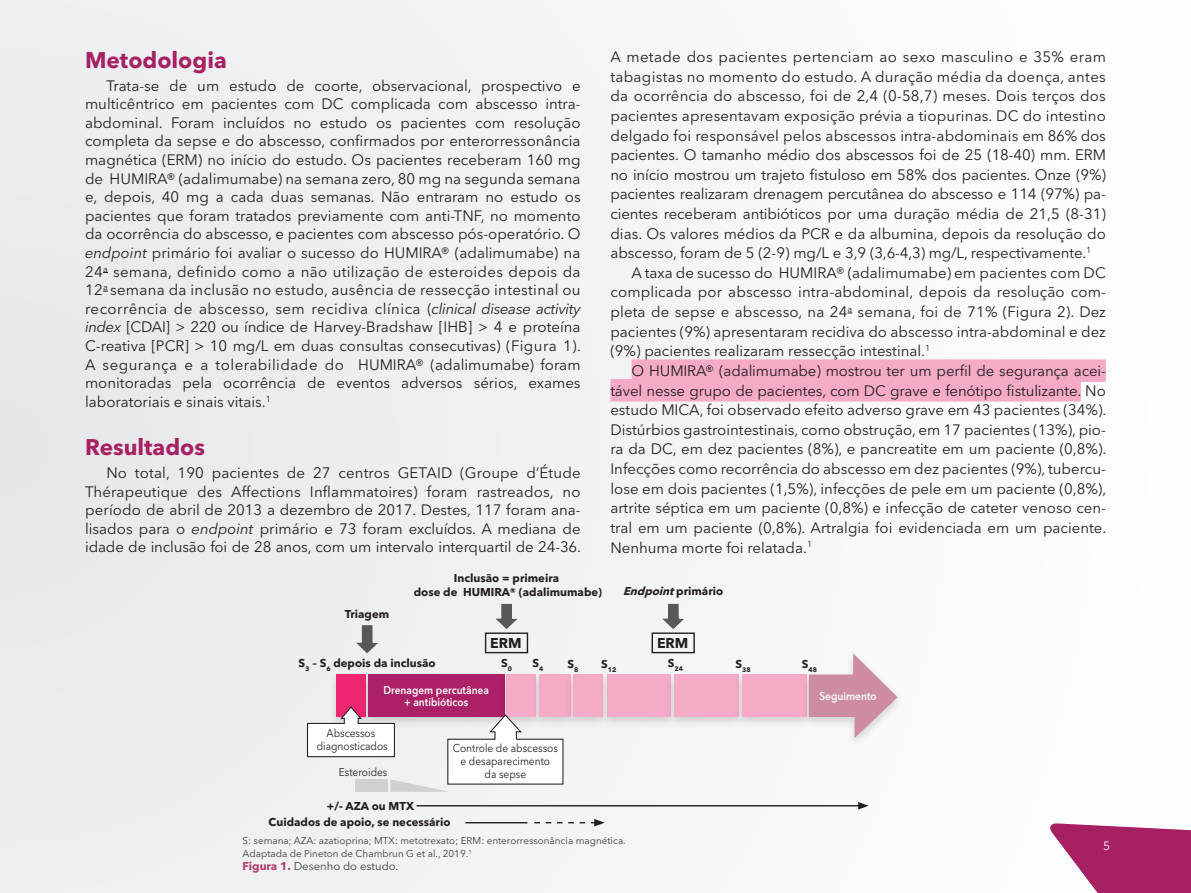
<style>
.page{position:relative;width:1191px;height:893px;background:#fff}
.page>*{position:absolute;margin:0;border:0;box-sizing:border-box;transform-origin:0 0}
.t1{font:700 22.5px "Avenir Next LT Pro";color:#a72064}
.t2{font:15px/18.6px "Avenir Next LT Pro";color:#231f20;text-align:justify}
.t3{font:15px "Avenir Next LT Pro";letter-spacing:.02em;color:#231f20}
.t4{font:700 14.1px "Avenir Next LT Pro";color:#231f20}
.t5{font:12px "Avenir Next LT Pro";color:#fff}
.t6{font:700 11.25px/14.1px "Avenir Next LT Pro";color:#231f20;text-align:center}
.t7{font:11.25px/12.8px "Avenir Next LT Pro";color:#231f20;text-align:center;scale:.9 1}
.t8{font:600 11.25px/12.8px "Avenir Next LT Pro";color:#fff;text-align:center;scale:.9 1}
.t9{font:11.25px "Avenir Next LT Pro";color:#3e3e3f}
.t10{font:italic 700 11.25px "Avenir Next LT Pro";color:#231f20}
.t11{font:9.9px/12.8px "Avenir Next LT Pro";color:#3e3e3f}
.t12{font:700 6.6px "Avenir Next LT Pro";color:#231f20}
.s1{font-style:italic}
.s2{font-style:normal}
.s3{font-weight:700;color:#b03d6f}
</style>
<div class="page">
<div style="left:0;top:0;width:1190px;height:893px;background:#f3f3f4"></div>
<svg style="left:1050px;top:823px;width:141px;height:70px"></svg>
<div style="left:631px;top:359px;width:475px;height:23px;background:#f5aac7"></div>
<div style="left:610px;top:379px;width:470px;height:22px;background:#f5aac7"></div>
<div style="left:329px;top:671px;width:44px;height:58px;background:#ebeced"></div>
<div style="left:336px;top:674px;width:30px;height:43px;background:#ee2672"></div>
<div style="left:360px;top:671px;width:152px;height:58px;background:#231f20;opacity:.17"></div>
<div style="left:368px;top:674px;width:136px;height:43px;background:#ab2066"></div>
<div style="left:499px;top:671px;width:45px;height:58px;background:#231f20;opacity:.17"></div>
<div style="left:506px;top:674px;width:30px;height:43px;background:#f5aac7"></div>
<div style="left:531px;top:671px;width:47px;height:58px;background:#231f20;opacity:.17"></div>
<div style="left:538px;top:674px;width:32px;height:43px;background:#f5aac7"></div>
<div style="left:565px;top:671px;width:45px;height:58px;background:#231f20;opacity:.17"></div>
<div style="left:573px;top:674px;width:29px;height:43px;background:#f5aac7"></div>
<div style="left:599px;top:671px;width:79px;height:58px;background:#231f20;opacity:.17"></div>
<div style="left:607px;top:674px;width:63px;height:43px;background:#f5aac7"></div>
<div style="left:666px;top:671px;width:80px;height:58px;background:#231f20;opacity:.17"></div>
<div style="left:674px;top:674px;width:64px;height:43px;background:#f5aac7"></div>
<div style="left:734px;top:671px;width:80px;height:58px;background:#231f20;opacity:.17"></div>
<div style="left:742px;top:674px;width:64px;height:43px;background:#f5aac7"></div>
<div style="left:801px;top:651px;width:103px;height:97px;background:#231f20;opacity:.17"></div>
<svg style="left:809px;top:653px;width:88px;height:85px"></svg>
<svg style="left:495px;top:604px;width:22px;height:25px"></svg>
<svg style="left:356px;top:625px;width:22px;height:28px"></svg>
<div style="left:485px;top:632px;width:43px;height:21px;border:1px solid #231f20"></div>
<hr style="left:417px;top:805px;width:443px;height:1px;background:#231f20">
<svg style="left:858px;top:802px;width:10px;height:7px"></svg>
<svg style="left:534px;top:819px;width:70px;height:7px"></svg>
<hr style="left:465px;top:822px;width:62px;height:1px;background:#231f20">
<svg style="left:307px;top:705px;width:257px;height:87px"></svg>
<div style="left:651px;top:632px;width:44px;height:21px;border:1px solid #231f20"></div>
<svg style="left:662px;top:604px;width:22px;height:25px"></svg>
<h1 class="t1" style="left:85px;top:46px;width:143px">Metodologia</h1>
<p class="t2" style="left:85px;top:76px;width:497px;text-indent:21px">Trata-se de um estudo de coorte, observacional, prospectivo e multicêntrico em pacientes com DC complicada com abscesso intra&shy;abdominal. Foram incluídos no estudo os pacientes com resolução completa da sepse e do abscesso, confirmados por enterorressonância magnética (ERM) no início do estudo. Os pacientes receberam 160 mg de HUMIRA® (adalimumabe) na semana zero, 80 mg na segunda semana e, depois, 40 mg a cada duas semanas. Não entraram no estudo os pacientes que foram tratados previamente com anti-TNF, no momento da ocorrência do abscesso, e pacientes com abscesso pós-operatório. O <span class="s1">endpoint</span> primário foi avaliar o sucesso do HUMIRA® (adalimumabe) na 24<sup>a</sup> semana, definido como a não utilização de esteroides depois da 12<sup>a</sup> semana da inclusão no estudo, ausência de ressecção intestinal ou recorrência de abscesso, sem recidiva clínica (<span class="s1">clinical disease activity index</span> [CDAI] &gt; 220 ou índice de Harvey-Bradshaw [IHB] &gt; 4 e proteína C-reativa [PCR] &gt; 10 mg/L em duas consultas consecutivas) (Figura 1).<br>A segurança e a tolerabilidade do HUMIRA® (adalimumabe) foram monitoradas pela ocorrência de eventos adversos sérios, exames laboratoriais e sinais vitais.<sup>1</sup></p>
<h1 class="t1" style="left:85px;top:433px;width:121px">Resultados</h1>
<p class="t2" style="left:85px;top:463px;width:497px;text-indent:21px">No total, 190 pacientes de 27 centros GETAID (Groupe d’Étude Thérapeutique des Affections Inflammatoires) foram rastreados, no período de abril de 2013 a dezembro de 2017. Destes, 117 foram ana&shy;lisados para o <span class="s1">endpoint</span> primário e 73 foram excluídos. A mediana de idade de inclusão foi de 28 anos, com um intervalo interquartil de 24-36.</p>
<p class="t6" style="left:345px;top:607px;width:46px">Triagem</p>
<p class="t6" style="left:414px;top:570px;width:190px">Inclusão = primeira<br>dose de HUMIRA® (adalimumabe)</p>
<p class="t4" style="left:490px;top:635px;width:33px">ERM</p>
<p class="t3" style="left:610px;top:48px;width:497px">A metade dos pacientes pertenciam ao sexo masculino e 35% eram</p>
<p class="t3" style="left:610px;top:67px;width:497px">tabagistas no momento do estudo. A duração média da doença, antes</p>
<p class="t2" style="left:610px;top:87px;width:497px">da ocorrência do abscesso, foi de 2,4 (0-58,7) meses. Dois terços dos</p>
<p class="t2" style="left:610px;top:106px;width:497px">pacientes apresentavam exposição prévia a tiopurinas. DC do intestino</p>
<p class="t2" style="left:610px;top:126px;width:497px">delgado foi responsável pelos abscessos intra-abdominais em 86% dos</p>
<p class="t2" style="left:610px;top:146px;width:497px">pacientes. O tamanho médio dos abscessos foi de 25 (18-40) mm. ERM</p>
<p class="t2" style="left:610px;top:165px;width:497px">no início mostrou um trajeto fistuloso em 58% dos pacientes. Onze (9%)</p>
<p class="t2" style="left:610px;top:185px;width:497px">pacientes realizaram drenagem percutânea do abscesso e 114 (97%) pa-</p>
<p class="t2" style="left:610px;top:204px;width:497px">cientes receberam antibióticos por uma duração média de 21,5 (8-31)</p>
<p class="t2" style="left:610px;top:224px;width:497px">dias. Os valores médios da PCR e da albumina, depois da resolução do</p>
<p class="t2" style="left:610px;top:244px;width:482px">abscesso, foram de 5 (2-9) mg/L e 3,9 (3,6-4,3) mg/L, respectivamente.<sup>1</sup></p>
<p class="t2" style="left:631px;top:263px;width:476px">A taxa de sucesso do HUMIRA® (adalimumabe) em pacientes com DC</p>
<p class="t2" style="left:610px;top:283px;width:497px">complicada por abscesso intra-abdominal, depois da resolução com-</p>
<p class="t2" style="left:610px;top:302px;width:497px">pleta de sepse e abscesso, na 24<sup>a</sup> semana, foi de 71% (Figura 2). Dez</p>
<p class="t2" style="left:610px;top:322px;width:497px">pacientes (9%) apresentaram recidiva do abscesso intra-abdominal e dez</p>
<p class="t2" style="left:610px;top:342px;width:321px">(9%) pacientes realizaram ressecção intestinal.<sup>1</sup></p>
<p class="t2" style="left:631px;top:361px;width:476px">O HUMIRA® (adalimumabe) mostrou ter um perfil de segurança acei-</p>
<p class="t2" style="left:610px;top:381px;width:497px">tável nesse grupo de pacientes, com DC grave e fenótipo fistulizante. No</p>
<p class="t2" style="left:610px;top:401px;width:497px">estudo MICA, foi observado efeito adverso grave em 43 pacientes (34%).</p>
<p class="t2" style="left:610px;top:420px;width:497px">Distúrbios gastrointestinais, como obstrução, em 17 pacientes (13%), pio-</p>
<p class="t2" style="left:610px;top:440px;width:497px">ra da DC, em dez pacientes (8%), e pancreatite em um paciente (0,8%).</p>
<p class="t2" style="left:610px;top:459px;width:497px">Infecções como recorrência do abscesso em dez pacientes (9%), tubercu-</p>
<p class="t2" style="left:610px;top:479px;width:497px">lose em dois pacientes (1,5%), infecções de pele em um paciente (0,8%),</p>
<p class="t2" style="left:610px;top:499px;width:497px">artrite séptica em um paciente (0,8%) e infecção de cateter venoso cen-</p>
<p class="t2" style="left:610px;top:518px;width:497px">tral em um paciente (0,8%). Artralgia foi evidenciada em um paciente.</p>
<p class="t2" style="left:610px;top:538px;width:203px">Nenhuma morte foi relatada.<sup>1</sup></p>
<p class="t10" style="left:623px;top:584px;width:102px">Endpoint<span class="s2">p r i m á r i o</span></p>
<p class="t4" style="left:657px;top:635px;width:33px">ERM</p>
<p class="t6" style="left:298px;top:656px;width:138px">S<sub>3</sub> – S<sub>6</sub> depois da inclusão</p>
<p class="t6" style="left:501px;top:656px;width:12px">S<sub>0</sub></p>
<p class="t6" style="left:532px;top:656px;width:12px">S<sub>4</sub></p>
<p class="t6" style="left:567px;top:657px;width:12px">S<sub>8</sub></p>
<p class="t12" style="left:601px;top:665px;width:17px"><sup>S</sup>12</p>
<p class="t12" style="left:668px;top:664px;width:17px"><sup>S</sup>24</p>
<p class="t12" style="left:735px;top:665px;width:17px"><sup>S</sup>38</p>
<p class="t12" style="left:801px;top:665px;width:17px"><sup>S</sup>48</p>
<p class="t8" style="left:383px;top:683px;width:119px">Drenagem percutânea + antibióticos</p>
<p class="t8" style="left:819px;top:689px;width:65px">Seguimento</p>
<p class="t7" style="left:317px;top:726px;width:80px">Abscessos diagnosticados</p>
<p class="t7" style="left:339px;top:765px;width:56px">Esteroides</p>
<p class="t7" style="left:453px;top:742px;width:118px">Controle de abscessos e desaparecimento<br>da sepse</p>
<p class="t6" style="left:269px;top:798px;width:183px;line-height:15.5px;text-align:left;text-indent:58px">+/- AZA ou MTX<br>Cuidados de apoio, se necessário</p>
<p class="t11" style="left:243px;top:834px;width:385px">S: semana; AZA: azatioprina; MTX: metotrexato; ERM: enterorressonância magnética.<br>Adaptada de Pineton de Chambrun G et al., 2019.<sup>1</sup></p>
<p class="t9" style="left:243px;top:859px;width:157px"><span class="s3">Figura 1.</span> Desenho do estudo.</p>
<p class="t5" style="left:1103px;top:839px;width:8px">5</p>
</div>
